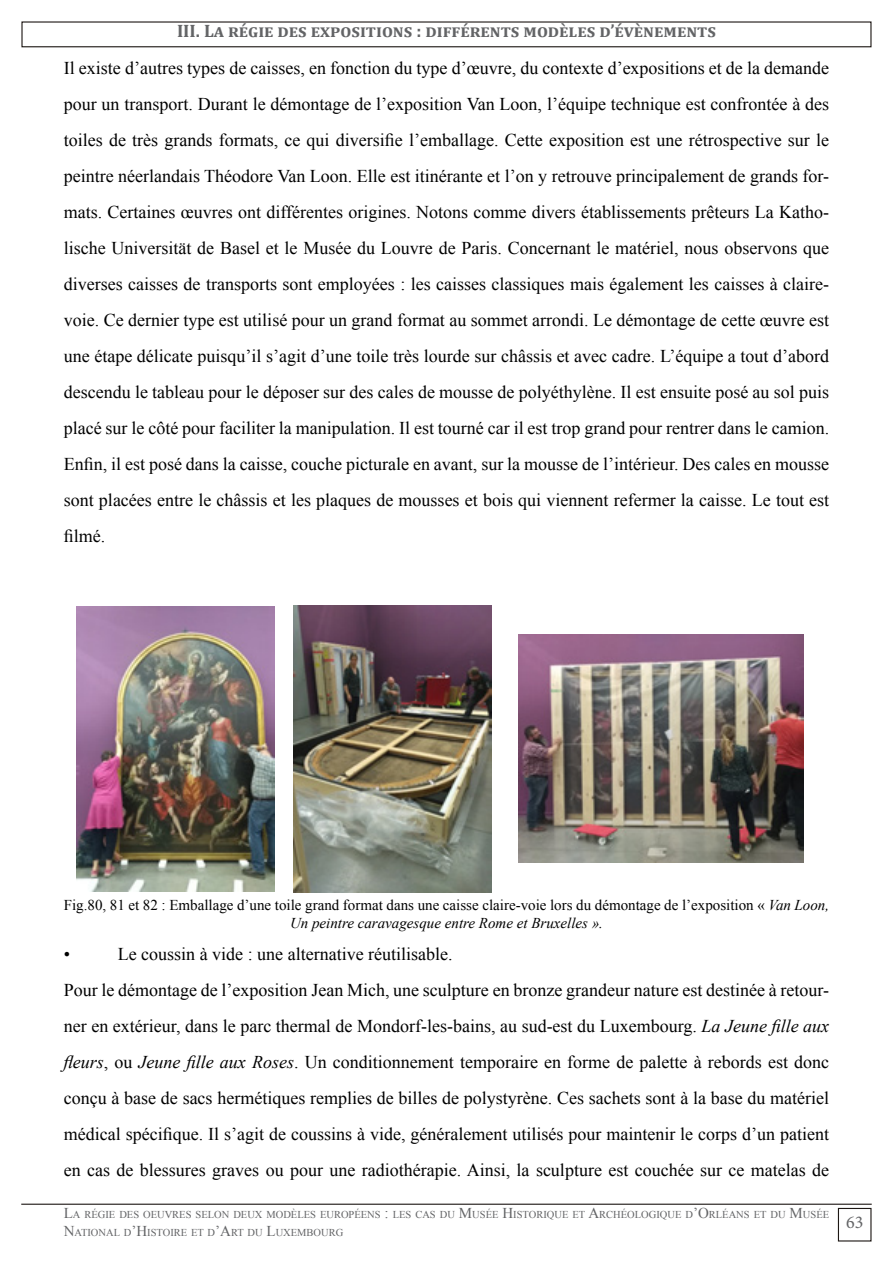
<style>
.page{position:relative;width:893px;height:1263px;background:#fff}
.page>*{position:absolute;margin:0;border:0;box-sizing:border-box;transform-origin:0 0}
.t1{font:18px/36px "Times New Roman";color:#000;text-align:justify}
.t2{font:700 18px "Cambria";color:#636466}
.t3{font:18px "Minion Pro";color:#636466}
.t4{font:15px/18px "Times New Roman";color:#000;text-align:center}
.t5{font:10.5px/18px "Times New Roman";color:#636466}
.s1{font-style:italic}
.s2{font-size:15px}
</style>
<div class="page">
<div style="left:21px;top:21px;width:850px;height:26px;border:1px solid #1d1714"></div>
<hr style="left:21px;top:1203px;width:851px;height:2px;background:#1d1714">
<div style="left:838px;top:1208px;width:33px;height:33px;border:1px solid #1d1714"></div>
<img style="left:77px;top:606px;width:197px;height:285px">
<img style="left:293px;top:605px;width:198px;height:287px">
<img style="left:519px;top:635px;width:285px;height:228px">
<p class="t2" style="left:177px;top:18px;width:540px">III. La régie des expositions : différents modèles d’évènements</p>
<p class="t1" style="left:64px;top:50px;width:767px">Il existe d’autres types de caisses, en fonction du type d’œuvre, du contexte d’expositions et de la demande pour un transport. Durant le démontage de l’exposition Van Loon, l’équipe technique est confrontée à des toiles de très grands formats, ce qui diversifie l’emballage. Cette exposition est une rétrospective sur le peintre néerlandais Théodore Van Loon. Elle est itinérante et l’on y retrouve principalement de grands for&shy;mats. Certaines œuvres ont différentes origines. Notons comme divers établissements prêteurs La Katho&shy;lische Universität de Basel et le Musée du Louvre de Paris. Concernant le matériel, nous observons que diverses caisses de transports sont employées : les caisses classiques mais également les caisses à claire&shy;voie. Ce dernier type est utilisé pour un grand format au sommet arrondi. Le démontage de cette œuvre est une étape délicate puisqu’il s’agit d’une toile très lourde sur châssis et avec cadre. L’équipe a tout d’abord descendu le tableau pour le déposer sur des cales de mousse de polyéthylène. Il est ensuite posé au sol puis placé sur le côté pour faciliter la manipulation. Il est tourné car il est trop grand pour rentrer dans le camion.<br>Enfin, il est posé dans la caisse, couche picturale en avant, sur la mousse de l’intérieur. Des cales en mousse sont placées entre le châssis et les plaques de mousses et bois qui viennent refermer la caisse. Le tout est filmé.</p>
<p class="t4" style="left:64px;top:896px;width:767px">Fig.80, 81 et 82 : Emballage d’une toile grand format dans une caisse claire-voie lors du démontage de l’exposition « <span class="s1">Van Loon,<br>Un peintre caravagesque entre Rome et Bruxelles ».</span></p>
<p class="t1" style="left:64px;top:936px;width:767px;text-align:left;text-indent:54px">Le coussin à vide : une alternative réutilisable.<br>Pour le démontage de l’exposition Jean Mich, une sculpture en bronze grandeur nature est destinée à retour&shy;ner en extérieur, dans le parc thermal de Mondorf-les-bains, au sud-est du Luxembourg. <span class="s1">La Jeune fille aux fleurs</span>, ou <span class="s1">Jeune fille aux Roses</span>. Un conditionnement temporaire en forme de palette à rebords est donc conçu à base de sacs hermétiques remplies de billes de polystyrène. Ces sachets sont à la base du matériel médical spécifique. Il s’agit de coussins à vide, généralement utilisés pour maintenir le corps d’un patient en cas de blessures graves ou pour une radiothérapie. Ainsi, la sculpture est couchée sur ce matelas de</p>
<p class="t1" style="left:64px;top:936px;width:8px">•</p>
<p class="t5" style="left:64px;top:1205px;width:767px"><span class="s2">L</span>A RÉGIE DES OEUVRES SELON DEUX MODÈLES EUROPÉENS <span class="s2">:</span> LES CAS DU <span class="s2">M</span>USÉE <span class="s2">H</span>ISTORIQUE ET <span class="s2">A</span>RCHÉOLOGIQUE D<span class="s2">’O</span>RLÉANS ET DU <span class="s2">M</span>USÉE<br><span class="s2">N</span>ATIONAL D<span class="s2">’H</span>ISTOIRE ET D<span class="s2">’A</span>RT DU <span class="s2">L</span>UXEMBOURG</p>
<p class="t3" style="left:846px;top:1210px;width:19px">63</p>
</div>
